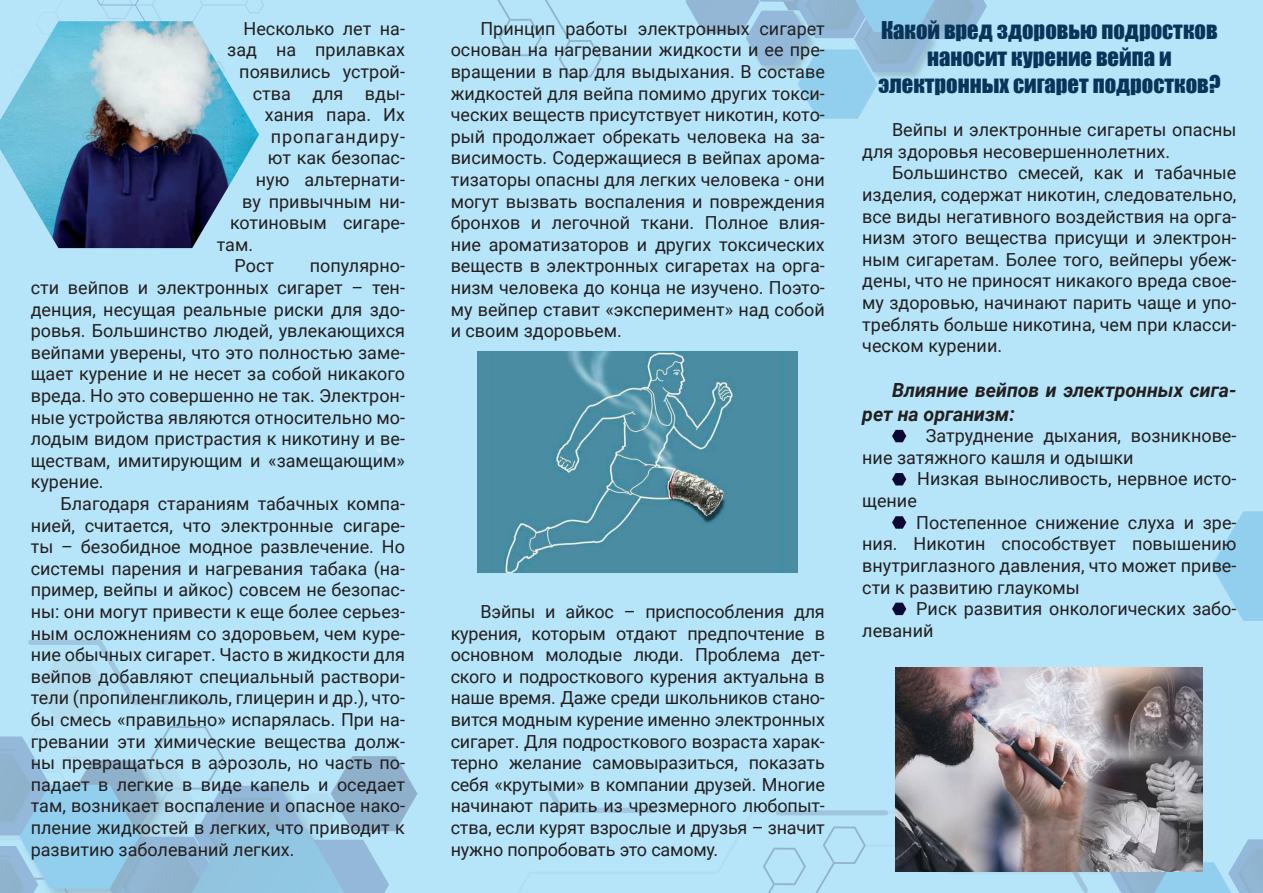
<style>
.page{position:relative;width:1263px;height:893px;background:#b6e4f9}
.page>*{position:absolute;margin:0;border:0;box-sizing:border-box;transform-origin:0 0}
.t1{font:22.5px/27px "Impact";color:#09345a;text-align:center}
.t2{font:italic 700 19.5px/23.4px "Roboto";color:#231f20}
.t3{font:18px/21.6px "Roboto";color:#231f20;text-align:justify}
.t4{font:18px "Roboto";letter-spacing:.05em;color:#231f20}
</style>
<div class="page">
<svg style="left:97px;top:0;width:167px;height:21px"></svg>
<svg style="left:497px;top:0;width:105px;height:78px"></svg>
<svg style="left:547px;top:788px;width:110px;height:25px"></svg>
<svg style="left:1212px;top:511px;width:51px;height:110px"></svg>
<svg style="left:685px;top:0;width:302px;height:119px"></svg>
<svg style="left:0;top:640px;width:417px;height:253px"></svg>
<svg style="left:763px;top:784px;width:500px;height:109px"></svg>
<svg style="left:377px;top:448px;width:5px;height:5px"></svg>
<svg style="left:892px;top:430px;width:14px;height:12px"></svg>
<svg style="left:892px;top:473px;width:14px;height:12px"></svg>
<svg style="left:892px;top:516px;width:14px;height:13px"></svg>
<svg style="left:892px;top:603px;width:14px;height:12px"></svg>
<img style="left:0;top:21px;width:259px;height:227px">
<img style="left:478px;top:351px;width:320px;height:221px">
<img style="left:896px;top:667px;width:307px;height:205px">
<p class="t3" style="left:244px;top:17px;width:163px">Несколько лет на-</p>
<p class="t3" style="left:227px;top:38px;width:179px">зад на прилавках</p>
<p class="t3" style="left:239px;top:60px;width:167px">появились устрой-</p>
<p class="t3" style="left:253px;top:82px;width:154px">ства для вды-</p>
<p class="t3" style="left:265px;top:103px;width:142px">хания пара. Их</p>
<p class="t4" style="left:271px;top:124px;width:136px">пропагандиру-</p>
<p class="t3" style="left:268px;top:146px;width:139px">ют как безопас-</p>
<p class="t3" style="left:256px;top:168px;width:151px">ную альтернати-</p>
<p class="t3" style="left:242px;top:190px;width:164px">ву привычным ни-</p>
<p class="t3" style="left:230px;top:211px;width:176px">котиновым сигаре-</p>
<p class="t3" style="left:217px;top:233px;width:38px">там.</p>
<p class="t3" style="left:235px;top:254px;width:41px">Рост</p>
<p class="t3" style="left:31px;top:254px;width:376px;text-indent:279px">популярно&shy;сти вейпов и электронных сигарет – тен&shy;денция, несущая реальные риски для здо&shy;ровья. Большинство людей, увлекающихся вейпами уверены, что это полностью заме&shy;щает курение и не несет за собой никакого вреда. Но это совершенно не так. Электрон&shy;ные устройства являются относительно мо&shy;лодым видом пристрастия к никотину и ве&shy;ществам, имитирующим и «замещающим» курение.</p>
<p class="t3" style="left:31px;top:492px;width:376px;text-indent:30px">Благодаря стараниям табачных компа&shy;нией, считается, что электронные сигаре&shy;ты – безобидное модное развлечение. Но системы парения и нагревания табака (на&shy;пример, вейпы и айкос) совсем не безопас&shy;ны: они могут привести к еще более серьез&shy;ным осложнениям со здоровьем, чем куре&shy;ние обычных сигарет. Часто в жидкости для вейпов добавляют специальный раствори&shy;тели (пропиленгликоль, глицерин и др.), что&shy;бы смесь «правильно» испарялась. При на&shy;гревании эти химические вещества долж&shy;ны превращаться в аэрозоль, но часть по&shy;падает в легкие в виде капель и оседает там, возникает воспаление и опасное нако&shy;пление жидкостей в легких, что приводит к развитию заболеваний легких.</p>
<p class="t3" style="left:451px;top:17px;width:376px;text-indent:30px">Принцип работы электронных сигарет основан на нагревании жидкости и ее пре&shy;вращении в пар для выдыхания. В составе жидкостей для вейпа помимо других токси&shy;ческих веществ присутствует никотин, кото&shy;рый продолжает обрекать человека на за&shy;висимость. Содержащиеся в вейпах арома&shy;тизаторы опасны для легких человека - они могут вызвать воспаления и повреждения бронхов и легочной ткани. Полное влия&shy;ние ароматизаторов и других токсических веществ в электронных сигаретах на орга&shy;низм человека до конца не изучено. Поэто&shy;му вейпер ставит «эксперимент» над собой и своим здоровьем.</p>
<p class="t3" style="left:451px;top:600px;width:376px;text-indent:30px">Вэйпы и айкос – приспособления для курения, которым отдают предпочтение в основном молодые люди. Проблема дет&shy;ского и подросткового курения актуальна в наше время. Даже среди школьников стано&shy;вится модным курение именно электронных сигарет. Для подросткового возраста харак&shy;терно желание самовыразиться, показать себя «крутыми» в компании друзей. Многие начинают парить из чрезмерного любопыт&shy;ства, если курят взрослые и друзья – значит нужно попробовать это самому.</p>
<p class="t1" style="left:878px;top:16px;width:344px">Какой вред здоровью подростков наносит курение вейпа и электронных сигарет подростков?</p>
<p class="t3" style="left:862px;top:118px;width:376px;text-indent:30px">Вейпы и электронные сигареты опасны для здоровья несовершеннолетних.</p>
<p class="t3" style="left:862px;top:162px;width:376px;text-indent:30px">Большинство смесей, как и табачные изделия, содержат никотин, следовательно, все виды негативного воздействия на орга&shy;низм этого вещества присущи и электрон&shy;ным сигаретам. Более того, вейперы убеж&shy;дены, что не приносят никакого вреда свое&shy;му здоровью, начинают парить чаще и упо&shy;треблять больше никотина, чем при класси&shy;ческом курении.</p>
<p class="t2" style="left:862px;top:378px;width:376px;text-indent:30px">Влияние вейпов и электронных сига&shy;рет на организм:</p>
<p class="t3" style="left:862px;top:424px;width:376px;text-indent:63px">Затруднение дыхания, возникнове&shy;ние затяжного кашля и одышки</p>
<p class="t3" style="left:917px;top:468px;width:321px">Низкая выносливость, нервное исто-</p>
<p class="t3" style="left:862px;top:489px;width:56px">щение</p>
<p class="t3" style="left:862px;top:511px;width:376px;text-indent:54px">Постепенное снижение слуха и зре&shy;ния. Никотин способствует повышению внутриглазного давления, что может приве&shy;сти к развитию глаукомы</p>
<p class="t3" style="left:862px;top:597px;width:376px;text-indent:54px">Риск развития онкологических забо&shy;леваний</p>
</div>
